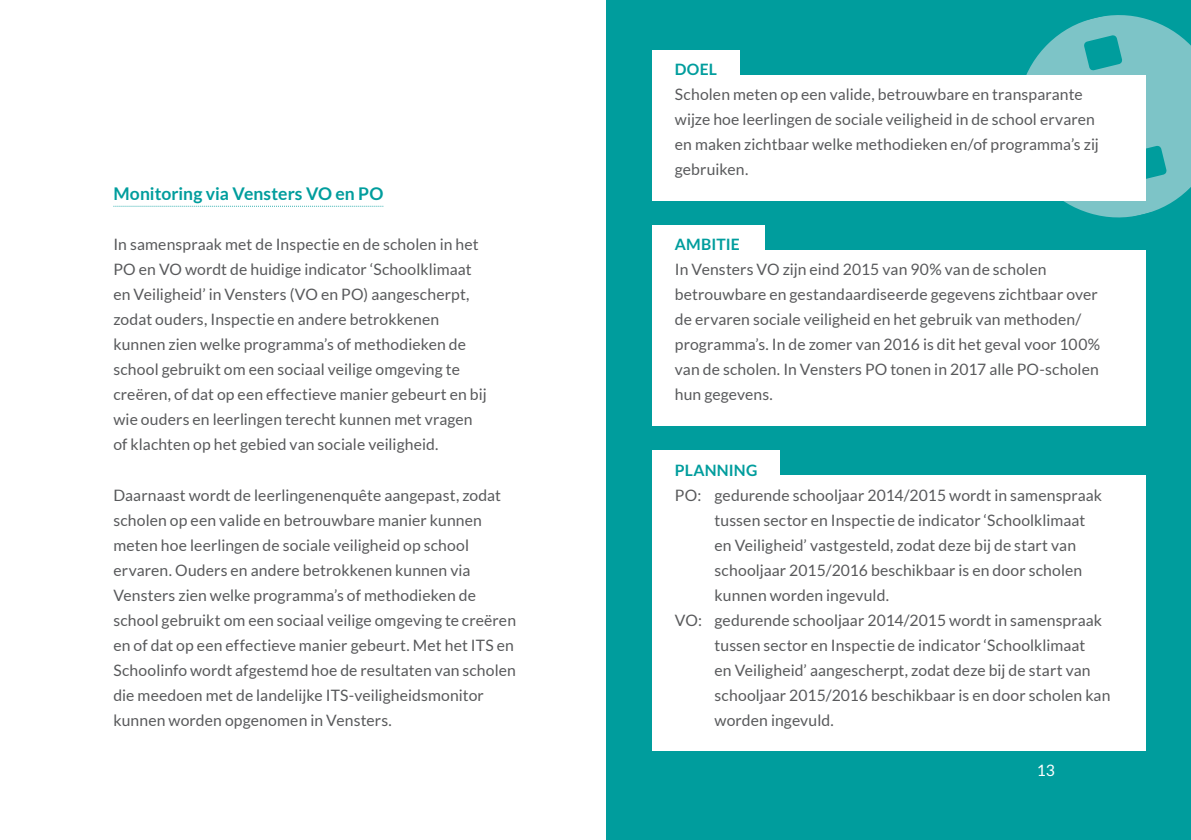
<style>
.page{position:relative;width:1191px;height:840px;background:#fff}
.page>*{position:absolute;margin:0;border:0;box-sizing:border-box;transform-origin:0 0}
.t1{font:700 17.6px "Lato";letter-spacing:.01em;color:#009d9d}
.t2{font:15.6px/25px "Lato";letter-spacing:.01em;color:#58595b}
.t3{font:700 15.6px "Lato";letter-spacing:.01em;color:#009d9d}
.t4{font:15.6px "Lato";color:#fff}
</style>
<div class="page">
<div style="left:607px;top:0;width:584px;height:839px;background:#009d9d"></div>
<svg style="left:113px;top:206px;width:270px;height:1px"></svg>
<div style="left:652px;top:250px;width:493px;height:175px;background:#fff"></div>
<div style="left:652px;top:225px;width:113px;height:34px;background:#fff"></div>
<div style="left:652px;top:75px;width:493px;height:125px;background:#fff"></div>
<div style="left:652px;top:50px;width:88px;height:34px;background:#fff"></div>
<div style="left:652px;top:475px;width:493px;height:275px;background:#fff"></div>
<div style="left:652px;top:450px;width:128px;height:34px;background:#fff"></div>
<svg style="left:995px;top:75px;width:151px;height:126px"></svg>
<p class="t1" style="left:113px;top:184px;width:271px">Monitoring via Vensters VO en PO</p>
<p class="t2" style="left:113px;top:232px;width:375px">In samenspraak met de Inspectie en de scholen in het PO en VO wordt de huidige indicator ‘Schoolklimaat en Veiligheid’ in Vensters (VO en PO) aangescherpt, zodat ouders, Inspectie en andere betrokkenen kunnen zien welke programma’s of methodieken de school gebruikt om een sociaal veilige omgeving te creëren, of dat op een effectieve manier gebeurt en bij wie ouders en leerlingen terecht kunnen met vragen of klachten op het gebied van sociale veiligheid.</p>
<p class="t2" style="left:113px;top:482px;width:404px">Daarnaast wordt de leerlingenenquête aangepast, zodat scholen op een valide en betrouwbare manier kunnen meten hoe leerlingen de sociale veiligheid op school ervaren. Ouders en andere betrokkenen kunnen via Vensters zien welke programma’s of methodieken de school gebruikt om een sociaal veilige omgeving te creëren en of dat op een effectieve manier gebeurt. Met het ITS en Schoolinfo wordt afgestemd hoe de resultaten van scholen die meedoen met de landelijke ITS-veiligheidsmonitor kunnen worden opgenomen in Vensters.</p>
<p class="t3" style="left:675px;top:60px;width:44px">DOEL</p>
<p class="t2" style="left:675px;top:82px;width:425px">Scholen meten op een valide, betrouwbare en transparante wijze hoe leerlingen de sociale veiligheid in de school ervaren en maken zichtbaar welke methodieken en/of programma’s zij gebruiken.</p>
<p class="t3" style="left:675px;top:235px;width:66px">AMBITIE</p>
<p class="t2" style="left:675px;top:257px;width:427px">In Vensters VO zijn eind 2015 van 90% van de scholen betrouwbare en gestandaardiseerde gegevens zichtbaar over de ervaren sociale veiligheid en het gebruik van methoden/ programma’s. In de zomer van 2016 is dit het geval voor 100% van de scholen. In Vensters PO tonen in 2017 alle PO-scholen hun gegevens.</p>
<p class="t3" style="left:675px;top:460px;width:84px">PLANNING</p>
<p class="t2" style="left:675px;top:482px;width:429px">PO: gedurende schooljaar 2014/2015 wordt in samenspraak</p>
<p class="t2" style="left:714px;top:507px;width:372px">tussen sector en Inspectie de indicator ‘Schoolklimaat</p>
<p class="t2" style="left:714px;top:532px;width:363px">en Veiligheid’ vastgesteld, zodat deze bij de start van</p>
<p class="t2" style="left:714px;top:557px;width:369px">schooljaar 2015/2016 beschikbaar is en door scholen</p>
<p class="t2" style="left:714px;top:582px;width:176px">kunnen worden ingevuld.</p>
<p class="t2" style="left:675px;top:607px;width:429px">VO: gedurende schooljaar 2014/2015 wordt in samenspraak</p>
<p class="t2" style="left:714px;top:632px;width:372px">tussen sector en Inspectie de indicator ‘Schoolklimaat</p>
<p class="t2" style="left:714px;top:657px;width:377px">en Veiligheid’ aangescherpt, zodat deze bij de start van</p>
<p class="t2" style="left:714px;top:682px;width:397px">schooljaar 2015/2016 beschikbaar is en door scholen kan</p>
<p class="t2" style="left:714px;top:707px;width:121px">worden ingevuld.</p>
<p class="t4" style="left:1036px;top:761px;width:20px">13</p>
</div>
